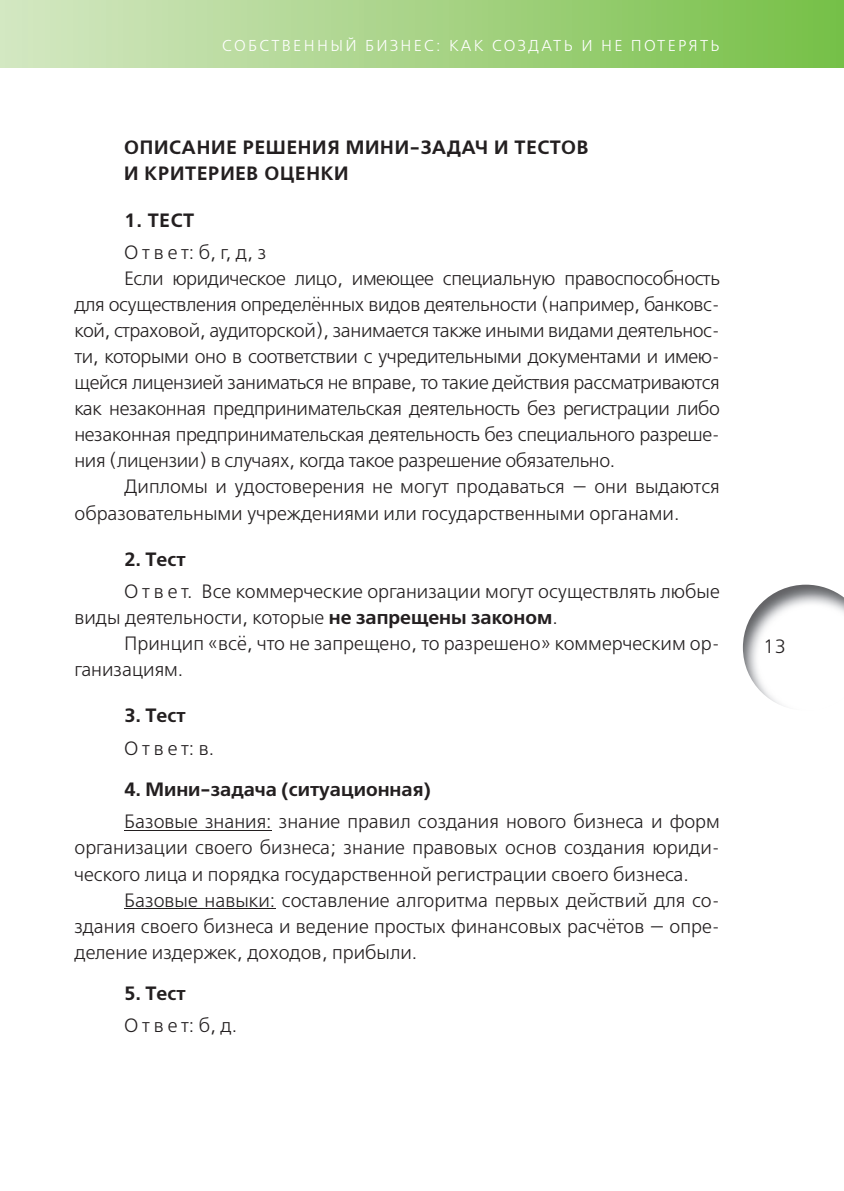
<style>
.page{position:relative;width:844px;height:1191px;background:#fff}
.page>*{position:absolute;margin:0;border:0;box-sizing:border-box;transform-origin:0 0}
.t1{font:19.25px/26.1px "Free Set C";letter-spacing:-.02em;color:#231f20;text-align:justify}
.t2{font:19.25px/26.1px "Free Set C";color:#231f20}
.t3{font:700 19.25px "Free Set C";letter-spacing:.015em;color:#231f20}
.t4{font:700 19.25px/26.1px "Free Set C";letter-spacing:.04em;color:#231f20}
.t5{font:15.75px "Free Set C";letter-spacing:.15em;color:#fff}
.s1{font-weight:700}
</style>
<div class="page">
<div style="left:0;top:0;width:843px;height:68px;background:linear-gradient(to right,#d6e7c4,#78c048)"></div>
<img style="left:742px;top:584px;width:101px;height:122px">
<hr style="left:124px;top:829px;width:148px;height:1px;background:#231f20">
<hr style="left:124px;top:908px;width:151px;height:1px;background:#231f20">
<p class="t5" style="left:222px;top:37px;width:499px">СОБСТВЕННЫЙ БИЗНЕС: КАК СОЗДАТЬ И НЕ ПОТЕРЯТЬ</p>
<p class="t4" style="left:124px;top:134px;width:466px">ОПИСАНИЕ РЕШЕНИЯ МИНИ-ЗАДАЧ И ТЕСТОВ<br>И КРИТЕРИЕВ ОЦЕНКИ</p>
<p class="t3" style="left:124px;top:208px;width:72px">1. ТЕСТ</p>
<p class="t1" style="left:124px;top:239px;width:143px">Ответ: б, г, д, з</p>
<p class="t1" style="left:124px;top:265px;width:597px">Если юридическое лицо, имеющее специальную правоспособность</p>
<p class="t1" style="left:74px;top:291px;width:646px">для осуществления определённых видов деятельности (например, банковс-</p>
<p class="t1" style="left:74px;top:317px;width:646px">кой, страховой, аудиторской), занимается также иными видами деятельнос-</p>
<p class="t1" style="left:74px;top:344px;width:646px">ти, которыми оно в соответствии с учредительными документами и имею-</p>
<p class="t1" style="left:74px;top:370px;width:646px">щейся лицензией заниматься не вправе, то такие действия рассматриваются</p>
<p class="t1" style="left:74px;top:396px;width:646px">как незаконная предпринимательская деятельность без регистрации либо</p>
<p class="t1" style="left:74px;top:422px;width:646px">незаконная предпринимательская деятельность без специального разреше-</p>
<p class="t1" style="left:74px;top:448px;width:542px">ния (лицензии) в случаях, когда такое разрешение обязательно.</p>
<p class="t2" style="left:124px;top:474px;width:597px">Дипломы и удостоверения не могут продаваться — они выдаются</p>
<p class="t2" style="left:74px;top:500px;width:606px">образовательными учреждениями или государственными органами.</p>
<p class="t3" style="left:124px;top:547px;width:63px">2. Тест</p>
<p class="t2" style="left:74px;top:579px;width:646px;text-indent:50px">О т в е т. Все коммерческие организации могут осуществлять любые виды деятельности, которые <span class="s1">не запрещены законом</span>.</p>
<p class="t2" style="left:74px;top:631px;width:646px;text-indent:50px">Принцип «всё, что не запрещено, то разрешено» коммерческим ор&shy;ганизациям.</p>
<p class="t3" style="left:124px;top:704px;width:63px">3. Тест</p>
<p class="t1" style="left:124px;top:735px;width:92px">Ответ:в.</p>
<p class="t3" style="left:124px;top:777px;width:308px">4. Мини-задача (ситуационная)</p>
<p class="t1" style="left:74px;top:809px;width:646px;text-indent:50px">Базовые знания: знание правил создания нового бизнеса и форм организации своего бизнеса; знание правовых основ создания юриди&shy;ческого лица и порядка государственной регистрации своего бизнеса.</p>
<p class="t1" style="left:74px;top:887px;width:646px;text-indent:50px">Базовые навыки: составление алгоритма первых действий для со&shy;здания своего бизнеса и ведение простых финансовых расчётов — опре&shy;деление издержек, доходов, прибыли.</p>
<p class="t3" style="left:124px;top:981px;width:63px">5. Тест</p>
<p class="t1" style="left:124px;top:1013px;width:115px">Ответ: б, д.</p>
<p class="t1" style="left:762px;top:633px;width:25px">13</p>
</div>
